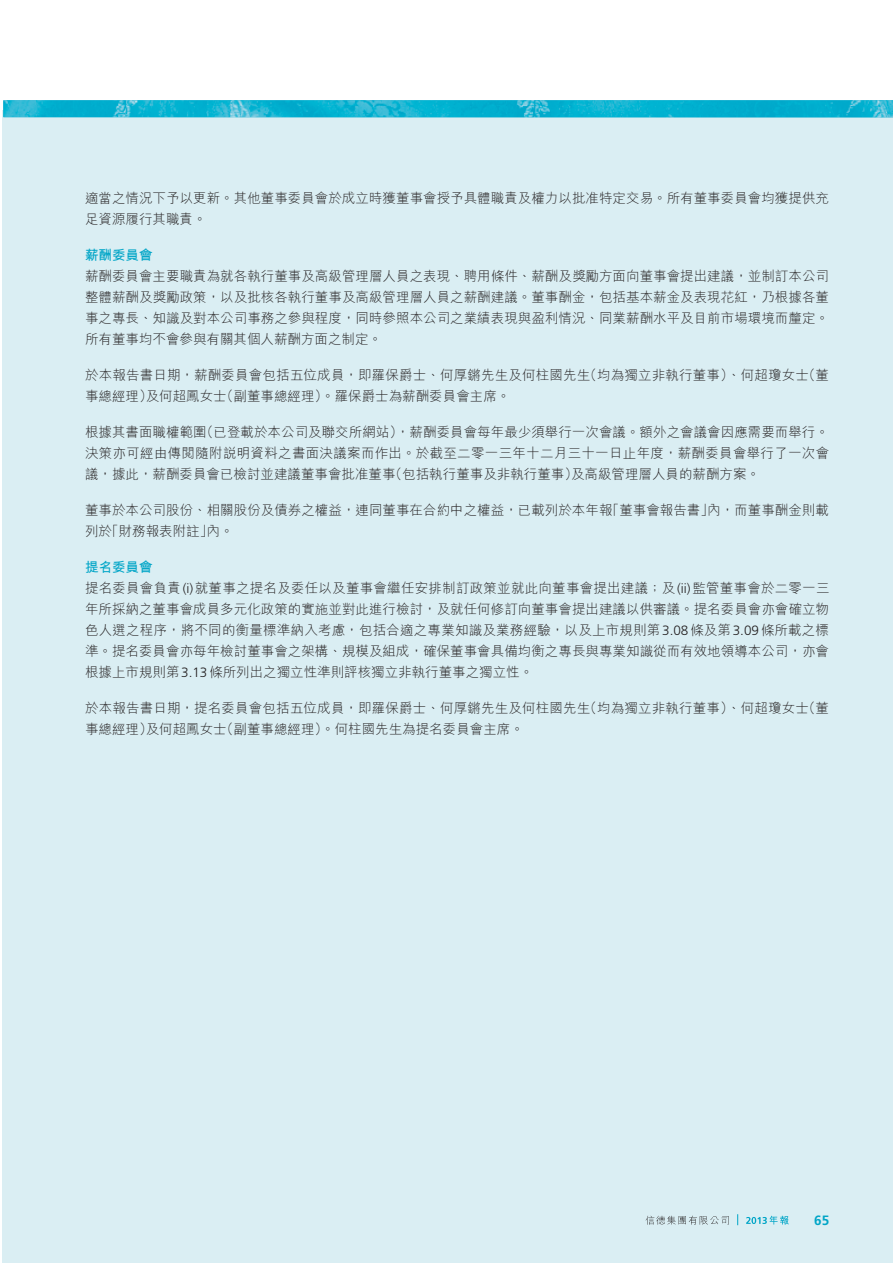
<style>
.page{position:relative;width:893px;height:1263px;background:#fff}
.page>*{position:absolute;margin:0;border:0;box-sizing:border-box;transform-origin:0 0}
.t1{font:13.5px/21px "M Hei HK Light E Ten B5 H";color:#231f20}
.t2{font:13.5px "M Hei HK Bold E Ten B5 H";color:#00a5c7}
.t3{font:700 13.5px "Frutiger LT Std";color:#00a5c7}
.s1{font-family:"Frutiger LT Std";font-weight:300}
</style>
<div class="page">
<div style="left:3px;top:111px;width:890px;height:1152px;background:#daeef3"></div>
<img style="left:3px;top:100px;width:890px;height:17px">
<svg style="left:746px;top:1216px;width:43px;height:9px"></svg>
<svg style="left:645px;top:1216px;width:84px;height:9px"></svg>
<p class="t1" style="left:85px;top:190px;width:745px">適當之情況下予以更新。其他董事委員會於成立時獲董事會授予具體職責及權力以批准特定交易。所有董事委員會均獲提供充足資源履行其職責。</p>
<p class="t2" style="left:85px;top:250px;width:69px">薪酬委員會</p>
<p class="t1" style="left:85px;top:268px;width:745px;text-align:justify">薪酬委員會主要職責為就各執行董事及高級管理層人員之表現、聘用條件、薪酬及獎勵方面向董事會提出建議，並制訂本公司整體薪酬及獎勵政策，以及批核各執行董事及高級管理層人員之薪酬建議。董事酬金，包括基本薪金及表現花紅，乃根據各董事之專長、知識及對本公司事務之參與程度，同時參照本公司之業績表現與盈利情況、同業薪酬水平及目前市場環境而釐定。所有董事均不會參與有關其個人薪酬方面之制定。</p>
<p class="t1" style="left:85px;top:366px;width:745px">於本報告書日期，薪酬委員會包括五位成員，即羅保爵士、何厚鏘先生及何柱國先生（均為獨立非執行董事）、何超瓊女士（董事總經理）及何超鳳女士（副董事總經理）。羅保爵士為薪酬委員會主席。</p>
<p class="t1" style="left:85px;top:423px;width:746px;text-align:justify">根據其書面職權範圍（已登載於本公司及聯交所網站），薪酬委員會每年最少須舉行一次會議。額外之會議會因應需要而舉行。決策亦可經由傳閱隨附說明資料之書面決議案而作出。於截至二零一三年十二月三十一日止年度，薪酬委員會舉行了一次會議，據此，薪酬委員會已檢討並建議董事會批准董事（包括執行董事及非執行董事）及高級管理層人員的薪酬方案。</p>
<p class="t1" style="left:85px;top:501px;width:745px">董事於本公司股份、相關股份及債券之權益，連同董事在合約中之權益，已載列於本年報「董事會報告書」內，而董事酬金則載列於「財務報表附註」內。</p>
<p class="t2" style="left:85px;top:562px;width:69px">提名委員會</p>
<p class="t1" style="left:85px;top:579px;width:746px;text-align:justify">提名委員會負責<span class="s1">(i)</span>就董事之提名及委任以及董事會繼任安排制訂政策並就此向董事會提出建議；及<span class="s1">(ii)</span>監管董事會於二零一三年所採納之董事會成員多元化政策的實施並對此進行檢討，及就任何修訂向董事會提出建議以供審議。提名委員會亦會確立物色人選之程序，將不同的衡量標準納入考慮，包括合適之專業知識及業務經驗，以及上市規則第<span class="s1">3.08</span>條及第<span class="s1">3.09</span>條所載之標準。提名委員會亦每年檢討董事會之架構、規模及組成，確保董事會具備均衡之專長與專業知識從而有效地領導本公司，亦會根據上市規則第<span class="s1">3.13</span>條所列出之獨立性準則評核獨立非執行董事之獨立性。</p>
<p class="t1" style="left:85px;top:699px;width:745px">於本報告書日期，提名委員會包括五位成員，即羅保爵士、何厚鏘先生及何柱國先生（均為獨立非執行董事）、何超瓊女士（董事總經理）及何超鳳女士（副董事總經理）。何柱國先生為提名委員會主席。</p>
<p class="t3" style="left:814px;top:1214px;width:17px">65</p>
</div>
